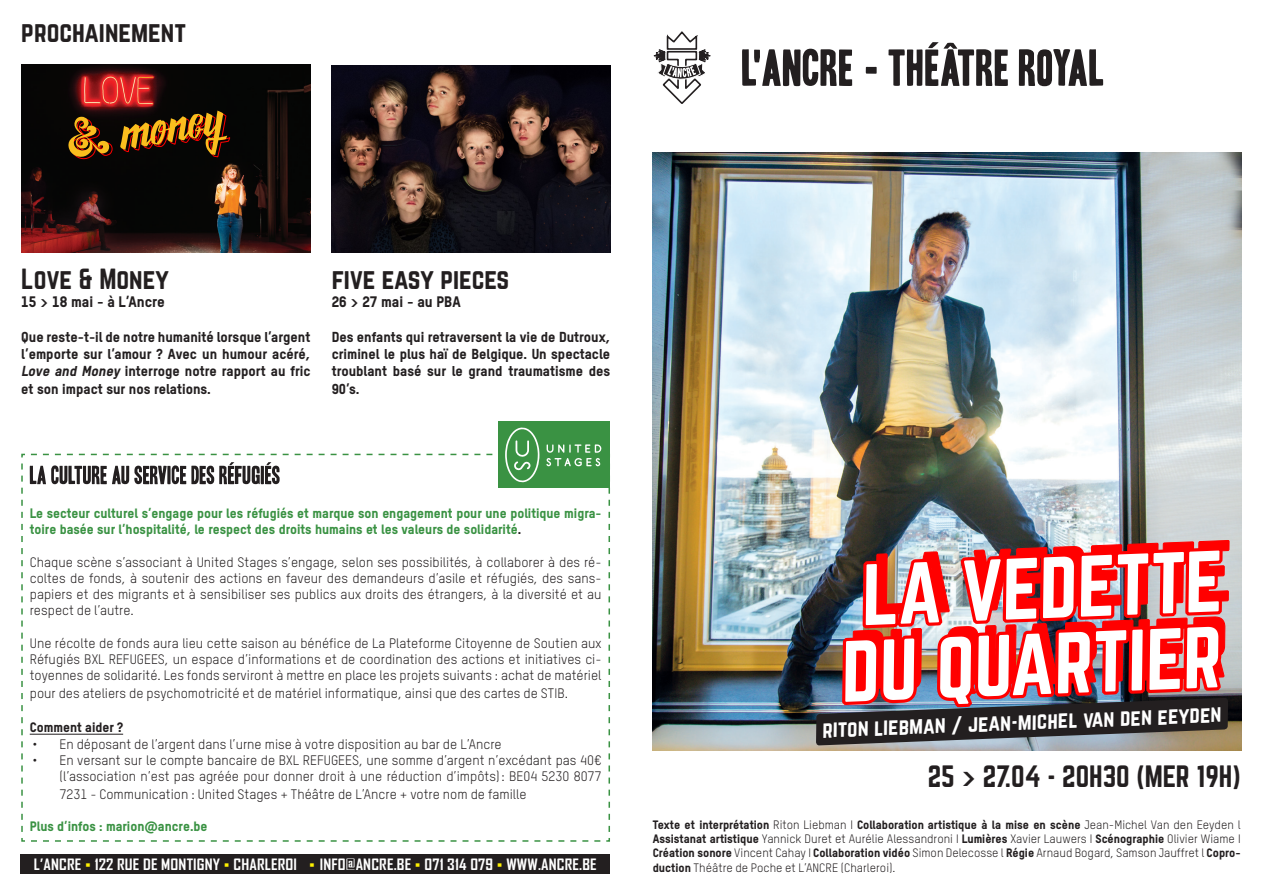
<style>
.page{position:relative;width:1263px;height:893px;background:#fff}
.page>*{position:absolute;margin:0;border:0;box-sizing:border-box;transform-origin:0 0}
.t1{font:75.9px "Norwester";color:#fff}
.t2{font:27px "Norwester";color:#231f20}
.t3{font:25.5px "Norwester";color:#231f20}
.t4{font:20.7px "Norwester";color:#fff}
.t5{font:700 15px "Agency FB";letter-spacing:.01em;color:#fff;scale:1.1 1}
.t6{font:800 15px "TSTAR";color:#231f20}
.t7{font:800 14.25px/17.4px "TSTAR";color:#231f20;text-align:justify}
.t8{font:13.5px/16.2px "TSTAR";color:#231f20;text-align:justify}
.t9{font:800 13.5px/16.2px "TSTAR";color:#3a9243}
.t10{font:800 13.5px "TSTAR";color:#231f20}
.t11{font:12px/14.4px "TSTAR";color:#231f20;text-align:justify}
.s1{font-style:italic}
.s2{color:#231f20}
.s3{font-family:"TSTAR";font-weight:800}
.s4{font-weight:800}
.s5{font-family:"Arial";font-weight:400;color:#fff101}
</style>
<div class="page">
<img style="left:653px;top:153px;width:589px;height:598px">
<div style="left:21px;top:854px;width:589px;height:20px;background:#231f20"></div>
<div style="left:499px;top:421px;width:111px;height:67px;background:#3a9243"></div>
<svg style="left:21px;top:427px;width:589px;height:415px"></svg>
<img style="left:332px;top:66px;width:278px;height:187px">
<img style="left:21px;top:65px;width:289px;height:187px">
<svg style="left:68px;top:102px;width:163px;height:58px;background:#56310c"></svg>
<svg style="left:654px;top:31px;width:56px;height:73px"></svg>
<svg style="left:742px;top:42px;width:361px;height:44px"></svg>
<img style="left:816px;top:539px;width:414px;height:206px">
<p class="t3" style="left:21px;top:19px;width:166px">prochainement</p>
<p class="t3" style="left:21px;top:267px;width:149px">Love &amp; Money</p>
<p class="t6" style="left:21px;top:292px;width:145px">15 &gt; 18 mai - à L’Ancre</p>
<p class="t7" style="left:21px;top:328px;width:291px">Que reste-t-il de notre humanité lorsque l’argent l’emporte sur l’amour ? Avec un humour acéré, <span class="s1">Love and Money</span> interroge notre rapport au fric et son impact sur nos relations.</p>
<p class="t3" style="left:332px;top:267px;width:179px">five easy pieces</p>
<p class="t6" style="left:332px;top:292px;width:131px">26 &gt; 27 mai - au PBA</p>
<p class="t7" style="left:332px;top:328px;width:280px">Des enfants qui retraversent la vie de Dutroux, criminel le plus haï de Belgique. Un spectacle troublant basé sur le grand traumatisme des 90’s.</p>
<p class="t9" style="left:30px;top:505px;width:573px">Le secteur culturel s’engage pour les réfugiés et marque son engagement pour une politique migra&shy;toire basée sur l’hospitalité, le respect des droits humains et les valeurs de solidarité<span class="s2">.</span></p>
<p class="t8" style="left:30px;top:554px;width:573px">Chaque scène s’associant à United Stages s’engage, selon ses possibilités, à collaborer à des ré&shy;coltes de fonds, à soutenir des actions en faveur des demandeurs d’asile et réfugiés, des sans&shy;papiers et des migrants et à sensibiliser ses publics aux droits des étrangers, à la diversité et au respect de l’autre.</p>
<p class="t8" style="left:30px;top:635px;width:573px">Une récolte de fonds aura lieu cette saison au bénéfice de La Plateforme Citoyenne de Soutien aux Réfugiés BXL REFUGEES, un espace d’informations et de coordination des actions et initiatives ci&shy;toyennes de solidarité. Les fonds serviront à mettre en place les projets suivants : achat de matériel</p>
<p class="t8" style="left:30px;top:685px;width:540px">pour des ateliers de psychomotricité et de matériel informatique, ainsi que des cartes de STIB.</p>
<p class="t10" style="left:30px;top:719px;width:95px">Comment aider ?</p>
<p class="t8" style="left:33px;top:735px;width:471px">• En déposant de l’argent dans l’urne mise à votre disposition au bar de L’Ancre</p>
<p class="t8" style="left:33px;top:752px;width:570px;text-align:right">• En versant sur le compte bancaire de BXL REFUGEES, une somme d’argent n’excédant pas 40€ (l’association n’est pas agréée pour donner droit à une réduction d’impôts): BE04 5230 8077</p>
<p class="t8" style="left:60px;top:786px;width:469px">7231 - Communication : United Stages + Théâtre de L’Ancre + votre nom de famille</p>
<p class="t9" style="left:30px;top:818px;width:179px">Plus d’infos : marion@ancre.be</p>
<p class="t1" style="left:860px;top:558px;width:362px;rotate:-2deg">LA VEDETTE</p>
<p class="t1" style="left:839px;top:635px;width:382px;rotate:-2deg">DU QUARTIER</p>
<p class="t4" style="left:822px;top:719px;width:401px;rotate:-2deg">riton liebman / jean-michel van den eeyden</p>
<p class="t2" style="left:928px;top:763px;width:314px">25 <span class="s3">&gt;</span> 27.04 - 20H30 (MER 19H)</p>
<p class="t11" style="left:653px;top:817px;width:589px"><span class="s4">Texte et interprétation</span> Riton Liebman I <span class="s4">Collaboration artistique à la mise en scène</span> Jean-Michel Van den Eeyden l <span class="s4">Assistanat artistique</span> Yannick Duret et Aurélie Alessandroni I <span class="s4">Lumières</span> Xavier Lauwers I <span class="s4">Scénographie</span> Olivier Wiame I <span class="s4">Création sonore</span> Vincent Cahay I <span class="s4">Collaboration vidéo</span> Simon Delecosse l <span class="s4">Régie</span> Arnaud Bogard, Samson Jauffret l <span class="s4">Copro-</span></p>
<p class="t5" style="left:34px;top:855px;width:513px">L’ANCRE <span class="s5">▪</span> 122 RUE DE MONTIGNY <span class="s5">▪</span> CHARLEROI <span class="s5">▪</span> INFO@ANCRE.BE <span class="s5">▪</span> 071 314 079 <span class="s5">▪</span> WWW.ANCRE.BE</p>
<p class="t11" style="left:653px;top:860px;width:244px"><span class="s4">duction</span> Théâtre de Poche et L’ANCRE (Charleroi).</p>
</div>
